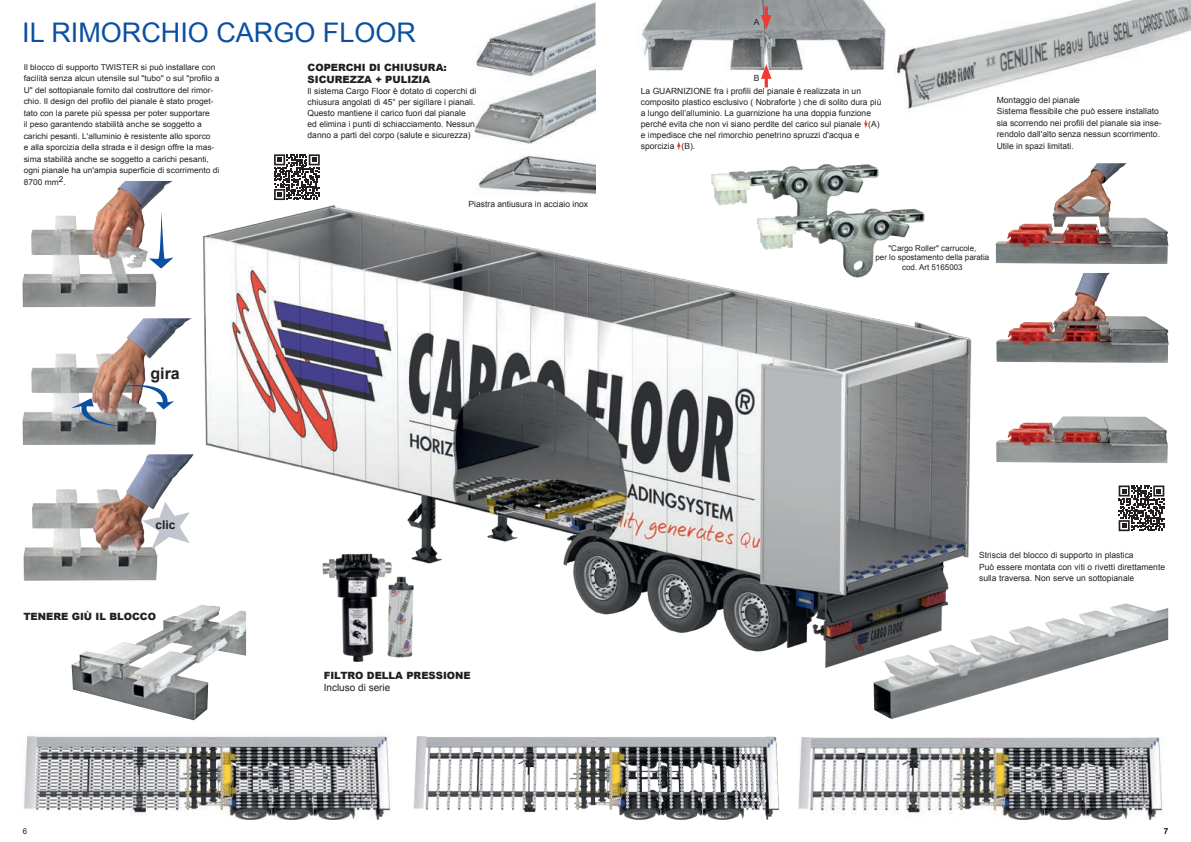
<style>
.page{position:relative;width:1191px;height:842px;background:#fff}
.page>*{position:absolute;margin:0;border:0;box-sizing:border-box;transform-origin:0 0}
.t1{font:27px "Arial";color:#0a4fa2}
.t2{font:700 16px "Arial";color:#231f20}
.t3{font:700 12px "Arial";color:#231f20}
.t4{font:900 10px/12px "Arial";color:#231f20}
.t5{font:10px "Arial";color:#231f20}
.t6{font:8.5px/11px "Arial";color:#231f20}
.t7{font:8.1px/11.5px "Arial";color:#231f20;scale:1.04 1}
.t8{font:8px/9.6px "Arial";color:#231f20;text-align:center}
</style>
<div class="page">
<img style="left:203px;top:205px;width:769px;height:463px">
<img style="left:478px;top:155px;width:117px;height:39px">
<img style="left:474px;top:89px;width:121px;height:55px">
<img style="left:24px;top:736px;width:367px;height:83px">
<img style="left:72px;top:604px;width:174px;height:116px">
<img style="left:311px;top:549px;width:90px;height:119px">
<img style="left:22px;top:181px;width:151px;height:126px">
<img style="left:23px;top:318px;width:169px;height:127px">
<img style="left:24px;top:454px;width:170px;height:127px">
<svg style="left:71px;top:385px;width:103px;height:41px"></svg>
<svg style="left:142px;top:502px;width:48px;height:48px"></svg>
<img style="left:476px;top:2px;width:119px;height:87px">
<svg style="left:149px;top:211px;width:24px;height:58px"></svg>
<svg style="left:274px;top:154px;width:46px;height:46px"></svg>
<img style="left:413px;top:737px;width:182px;height:76px">
<img style="left:385px;top:569px;width:32px;height:97px">
<img style="left:895px;top:0;width:296px;height:111px">
<img style="left:995px;top:163px;width:173px;height:101px">
<img style="left:996px;top:273px;width:172px;height:90px">
<img style="left:996px;top:416px;width:171px;height:47px">
<img style="left:873px;top:603px;width:295px;height:116px">
<img style="left:702px;top:164px;width:236px;height:123px">
<img style="left:642px;top:0;width:243px;height:79px">
<svg style="left:764px;top:6px;width:4px;height:9px"></svg>
<svg style="left:761px;top:15px;width:10px;height:15px"></svg>
<svg style="left:764px;top:79px;width:4px;height:8px"></svg>
<svg style="left:761px;top:64px;width:10px;height:15px"></svg>
<svg style="left:1118px;top:485px;width:46px;height:46px"></svg>
<svg style="left:595px;top:736px;width:184px;height:83px"></svg>
<img style="left:798px;top:737px;width:364px;height:82px">
<svg style="left:677px;top:142px;width:3px;height:7px"></svg>
<svg style="left:864px;top:120px;width:3px;height:8px"></svg>
<h1 class="t1" style="left:22px;top:15px;width:395px">IL RIMORCHIO CARGO FLOOR</h1>
<p class="t7" style="left:24px;top:61px;width:190px">Il blocco di supporto TWISTER si può installare con facilità senza alcun utensile sul "tubo" o sul "profilo a U" del sottopianale fornito dal costruttore del rimor&shy;chio. Il design del profilo del pianale è stato proget&shy;tato con la parete più spessa per poter supportare<br>il peso garantendo stabilità anche se soggetto a carichi pesanti. L'alluminio è resistente allo sporco<br>e alla sporcizia della strada e il design offre la mas&shy;sima stabilità anche se soggetto a carichi pesanti, ogni pianale ha un'ampia superficie di scorrimento di 8700 mm2.</p>
<p class="t4" style="left:307px;top:62px;width:141px">COPERCHI DI CHIUSURA:<br>SICUREZZA + PULIZIA</p>
<p class="t6" style="left:307px;top:86px;width:170px">Il sistema Cargo Floor è dotato di coperchi di chiusura angolati di 45° per sigillare i pianali.<br>Questo mantiene il carico fuori dal pianale ed elimina i punti di schiacciamento. Nessun danno a parti del corpo (salute e sicurezza)</p>
<h2 class="t2" style="left:150px;top:363px;width:31px">gira</h2>
<p class="t6" style="left:468px;top:199px;width:121px">Piastra antiusura in acciaio inox</p>
<p class="t6" style="left:754px;top:17px;width:7px">A</p>
<p class="t6" style="left:754px;top:73px;width:7px">B</p>
<p class="t6" style="left:641px;top:85px;width:242px">La GUARNIZIONE fra i profili del pianale è realizzata in un composito plastico esclusivo ( Nobraforte ) che di solito dura più a lungo dell’alluminio. La guarnizione ha una doppia funzione perché evita che non vi siano perdite del carico sul pianale (A) e impedisce che nel rimorchio penetrino spruzzi d'acqua e sporcizia (B).</p>
<p class="t6" style="left:996px;top:94px;width:166px;line-height:11.5px">Montaggio del pianale<br>Sistema flessibile che può essere installato sia scorrendo nei profili del pianale sia inse&shy;rendolo dall'alto senza nessun scorrimento.<br>Utile in spazi limitati.</p>
<p class="t8" style="left:875px;top:243px;width:115px">"Cargo Roller" carrucole,<br>per lo spostamento della paratia cod. Art 5165003</p>
<h3 class="t3" style="left:155px;top:517px;width:22px">clic</h3>
<p class="t4" style="left:23px;top:610px;width:134px">TENERE GIÙ IL BLOCCO</p>
<p class="t8" style="left:23px;top:826px;width:6px">6</p>
<p class="t4" style="left:324px;top:669px;width:149px">FILTRO DELLA PRESSIONE</p>
<p class="t5" style="left:324px;top:680px;width:68px">Incluso di serie</p>
<p class="t6" style="left:979px;top:550px;width:187px;line-height:11.5px">Striscia del blocco di supporto in plastica<br>Può essere montata con viti o rivetti direttamente sulla traversa. Non serve un sottopianale</p>
<p class="t8" style="left:1163px;top:826px;width:6px">7</p>
</div>
